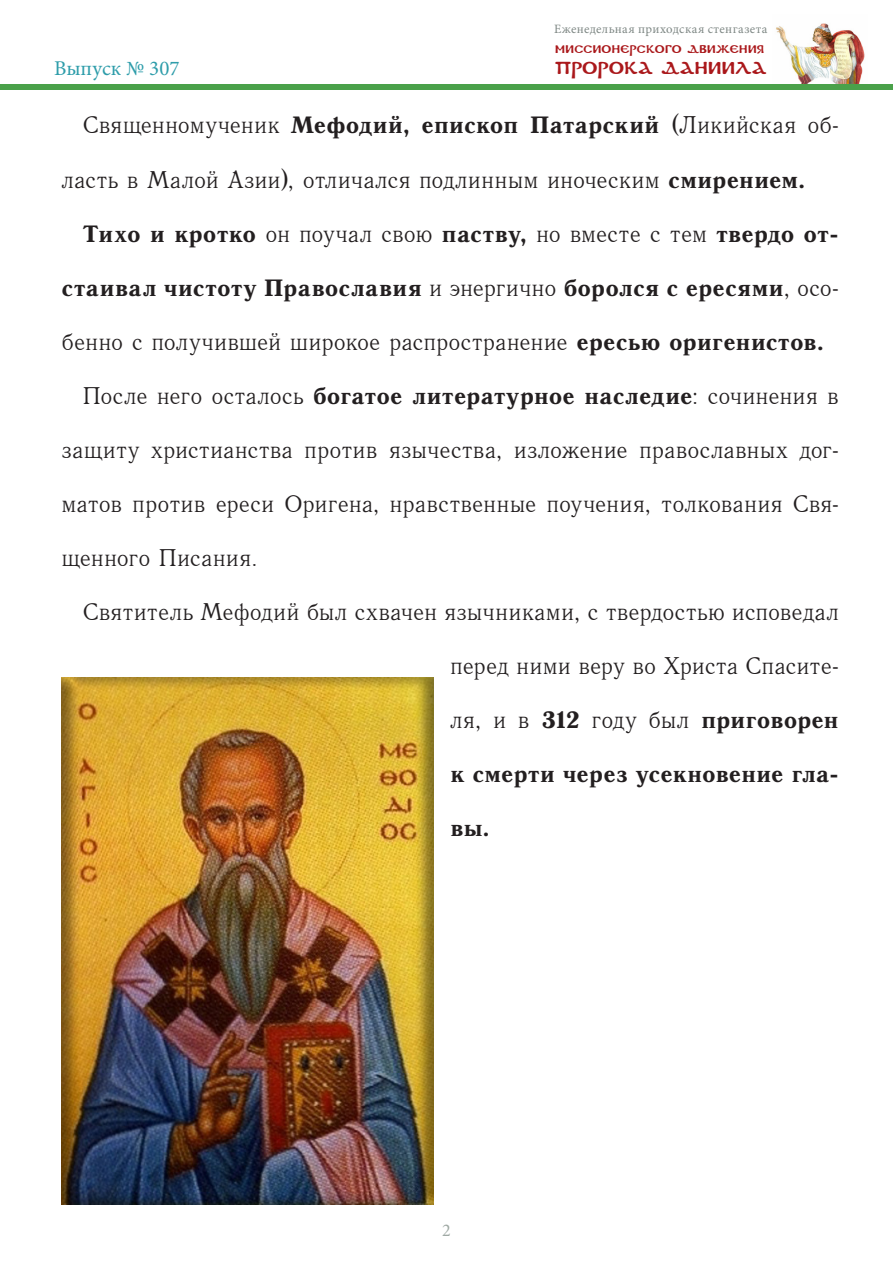
<style>
.page{position:relative;width:893px;height:1263px;background:#fff}
.page>*{position:absolute;margin:0;border:0;box-sizing:border-box;transform-origin:0 0}
._2__Основной_текст{font:24px "Antiqua";letter-spacing:-.005em;color:#231f20}
._2__Основной_текст-2{font:700 24px "Antiqua";letter-spacing:-.01em;color:#231f20}
.t1{font:21px "Minion Pro";color:#2e9daa}
.t2{font:18px "Minion Pro";color:#9fa9a4}
.t3{font:17.1px "DS Coptic";letter-spacing:.01em;color:#aa181b}
.t4{font:12.75px "Minion Pro";letter-spacing:.03em;color:#7f8885}
.t5{font:10.95px "DS Coptic";letter-spacing:.025em;color:#aa181b}
.s1{font-weight:700}
.s2{font-weight:400}
</style>
<div class="page">
<img style="left:776px;top:23px;width:89px;height:61px">
<div style="left:0;top:84px;width:893px;height:5px;background:#4aa14a"></div>
<div style="left:61px;top:674px;width:373px;height:531px;background:#231f20;opacity:.5"></div>
<p class="t1" style="left:54px;top:54px;width:127px">Выпуск № 307</p>
<p class="t4" style="left:554px;top:21px;width:215px">Еженедельная приходская стенгазета</p>
<p class="t5" style="left:555px;top:42px;width:210px">Миссионерского движения</p>
<p class="t3" style="left:555px;top:57px;width:213px">ПРОРОКА ДАНИИЛА</p>
<p class="_2__Основной_текст" style="left:83px;top:112px;width:757px">Священномученик <span class="s1">Мефодий, епископ Патарский</span> (Ликийская об-</p>
<p class="_2__Основной_текст" style="left:62px;top:166px;width:746px">ласть в Малой Азии), отличался подлинным иноческим <span class="s1">смирением.</span></p>
<p class="_2__Основной_текст-2" style="left:83px;top:220px;width:758px">Тихо и кротко <span class="s2">он поучал свою</span> паству, <span class="s2">но вместе с тем</span> твердо от-</p>
<p class="_2__Основной_текст-2" style="left:62px;top:274px;width:779px">стаивал чистоту Православия <span class="s2">и энергично</span> боролся с ересями<span class="s2">, осо-</span></p>
<p class="_2__Основной_текст" style="left:62px;top:328px;width:764px">бенно с получившей широкое распространение <span class="s1">ересью оригенистов.</span></p>
<p class="_2__Основной_текст" style="left:83px;top:382px;width:758px">После него осталось <span class="s1">богатое литературное наследие</span>: сочинения в</p>
<p class="_2__Основной_текст" style="left:62px;top:436px;width:779px">защиту христианства против язычества, изложение православных дог-</p>
<p class="_2__Основной_текст" style="left:62px;top:490px;width:779px">матов против ереси Оригена, нравственные поучения, толкования Свя-</p>
<p class="_2__Основной_текст" style="left:62px;top:544px;width:198px">щенного Писания.</p>
<p class="_2__Основной_текст" style="left:83px;top:598px;width:758px">Святитель Мефодий был схвачен язычниками, с твердостью исповедал</p>
<p class="_2__Основной_текст" style="left:450px;top:652px;width:390px">перед ними веру во Христа Спасите-</p>
<p class="_2__Основной_текст-2" style="left:450px;top:706px;width:390px"><span class="s2">ля, и в</span> 312 <span class="s2">году был</span> приговорен</p>
<p class="_2__Основной_текст-2" style="left:450px;top:760px;width:390px">к смерти через усекновение гла-</p>
<p class="_2__Основной_текст-2" style="left:450px;top:814px;width:42px">вы.</p>
<p class="t2" style="left:442px;top:1218px;width:10px">2</p>
</div>
